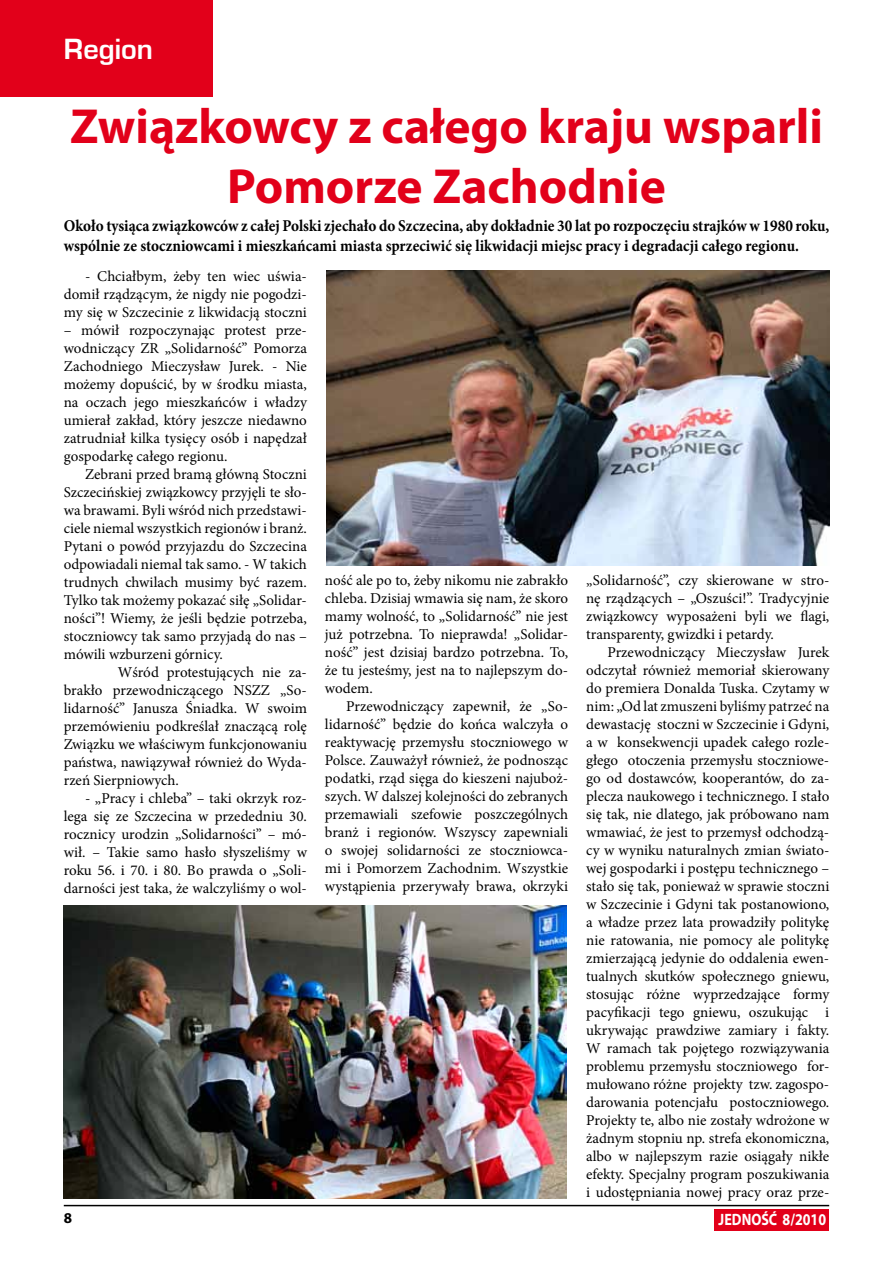
<style>
.page{position:relative;width:893px;height:1263px;background:#fff}
.page>*{position:absolute;margin:0;border:0;box-sizing:border-box;transform-origin:0 0}
.t1{font:700 49.5px/59.4px "Myriad Pro";color:#e2001a;text-align:center}
.t2{font:700 27px "Euromode";color:#fff}
.t3{font:700 16.5px/19.8px "Minion Pro";color:#000;scale:.92 1}
.t4{font:700 16.5px "Myriad Pro";color:#fff;scale:.85 1}
.t5{font:15px/18px "Minion Pro";color:#000;text-align:justify}
.t6{font:700 15px "Myriad Pro";color:#000}
</style>
<div class="page">
<div style="left:0;top:0;width:213px;height:96px;background:#e2001a"></div>
<div style="left:714px;top:1209px;width:115px;height:21px;background:#e2001a"></div>
<hr style="left:64px;top:1205px;width:765px;height:1px;background:#000">
<img style="left:64px;top:906px;width:503px;height:292px">
<img style="left:326px;top:271px;width:503px;height:294px">
<h2 class="t2" style="left:64px;top:32px;width:91px">Region</h2>
<h1 class="t1" style="left:70px;top:95px;width:754px">Związkowcy z całego kraju wsparli<br>Pomorze Zachodnie</h1>
<p class="t3" style="left:64px;top:216px;width:834px">Około tysiąca związkowców z całej Polski zjechało do Szczecina, aby dokładnie 30 lat po rozpoczęciu strajków w 1980 roku, wspólnie ze stoczniowcami i mieszkańcami miasta sprzeciwić się likwidacji miejsc pracy i degradacji całego regionu.</p>
<p class="t5" style="left:64px;top:267px;width:245px;text-indent:21px">- Chciałbym, żeby ten wiec uświa&shy;domił rządzącym, że nigdy nie pogodzi&shy;my się w Szczecinie z likwidacją stoczni</p>
<p class="t5" style="left:64px;top:321px;width:245px">– mówił rozpoczynając protest prze&shy;wodniczący ZR „Solidarność” Pomorza Zachodniego Mieczysław Jurek. - Nie możemy dopuścić, by w środku miasta, na oczach jego mieszkańców i władzy umierał zakład, który jeszcze niedawno zatrudniał kilka tysięcy osób i napędzał gospodarkę całego regionu.</p>
<p class="t5" style="left:64px;top:465px;width:245px;text-indent:21px">Zebrani przed bramą główną Stoczni Szczecińskiej związkowcy przyjęli te sło&shy;wa brawami. Byli wśród nich przedstawi&shy;ciele niemal wszystkich regionów i branż.<br>Pytani o powód przyjazdu do Szczecina odpowiadali niemal tak samo. - W takich trudnych chwilach musimy być razem.<br>Tylko tak możemy pokazać siłę „Solidar&shy;ności”! Wiemy, że jeśli będzie potrzeba, stoczniowcy tak samo przyjadą do nas – mówili wzburzeni górnicy.</p>
<p class="t5" style="left:64px;top:663px;width:245px;text-indent:54px">Wśród protestujących nie za&shy;brakło przewodniczącego NSZZ „So&shy;lidarność” Janusza Śniadka. W swoim przemówieniu podkreślał znaczącą rolę Związku we właściwym funkcjonowaniu państwa, nawiązywał również do Wyda&shy;rzeń Sierpniowych.</p>
<p class="t5" style="left:64px;top:789px;width:245px;text-indent:21px">- „Pracy i chleba” – taki okrzyk roz&shy;lega się ze Szczecina w przededniu 30. rocznicy urodzin „Solidarności” – mó&shy;wił. – Takie samo hasło słyszeliśmy w roku 56. i 70. i 80. Bo prawda o „Soli&shy;darności jest taka, że walczyliśmy o wol-</p>
<p class="t5" style="left:325px;top:571px;width:245px">ność ale po to, żeby nikomu nie zabrakło chleba. Dzisiaj wmawia się nam, że skoro mamy wolność, to „Solidarność” nie jest już potrzebna. To nieprawda! „Solidar&shy;ność” jest dzisiaj bardzo potrzebna. To, że tu jesteśmy, jest na to najlepszym do&shy;wodem.</p>
<p class="t5" style="left:325px;top:697px;width:245px;text-indent:21px">Przewodniczący zapewnił, że „So&shy;lidarność” będzie do końca walczyła o reaktywację przemysłu stoczniowego w Polsce. Zauważył również, że podnosząc podatki, rząd sięga do kieszeni najuboż&shy;szych. W dalszej kolejności do zebranych przemawiali szefowie poszczególnych branż i regionów. Wszyscy zapewniali o swojej solidarności ze stoczniowca&shy;mi i Pomorzem Zachodnim. Wszystkie wystąpienia przerywały brawa, okrzyki</p>
<p class="t5" style="left:586px;top:571px;width:245px">„Solidarność”, czy skierowane w stro&shy;nę rządzących – „Oszuści!”. Tradycyjnie związkowcy wyposażeni byli we flagi, transparenty, gwizdki i petardy.</p>
<p class="t5" style="left:586px;top:643px;width:245px;text-indent:21px">Przewodniczący Mieczysław Jurek odczytał również memoriał skierowany do premiera Donalda Tuska. Czytamy w nim: „Od lat zmuszeni byliśmy patrzeć na dewastację stoczni w Szczecinie i Gdyni, a w konsekwencji upadek całego rozle&shy;głego otoczenia przemysłu stoczniowe&shy;go od dostawców, kooperantów, do za&shy;plecza naukowego i technicznego. I stało się tak, nie dlatego, jak próbowano nam wmawiać, że jest to przemysł odchodzą&shy;cy w wyniku naturalnych zmian świato&shy;wej gospodarki i postępu technicznego – stało się tak, ponieważ w sprawie stoczni w Szczecinie i Gdyni tak postanowiono, a władze przez lata prowadziły politykę nie ratowania, nie pomocy ale politykę zmierzającą jedynie do oddalenia ewen&shy;tualnych skutków społecznego gniewu, stosując różne wyprzedzające formy pacyfikacji tego gniewu, oszukując i ukrywając prawdziwe zamiary i fakty.<br>W ramach tak pojętego rozwiązywania problemu przemysłu stoczniowego for&shy;mułowano różne projekty tzw. zagospo&shy;darowania potencjału postoczniowego.<br>Projekty te, albo nie zostały wdrożone w żadnym stopniu np. strefa ekonomiczna, albo w najlepszym razie osiągały nikłe efekty. Specjalny program poszukiwania i udostępniania nowej pracy oraz prze-</p>
<p class="t6" style="left:64px;top:1208px;width:10px">8</p>
<p class="t4" style="left:719px;top:1208px;width:128px">JEDNOŚĆ 8/2010</p>
</div>
